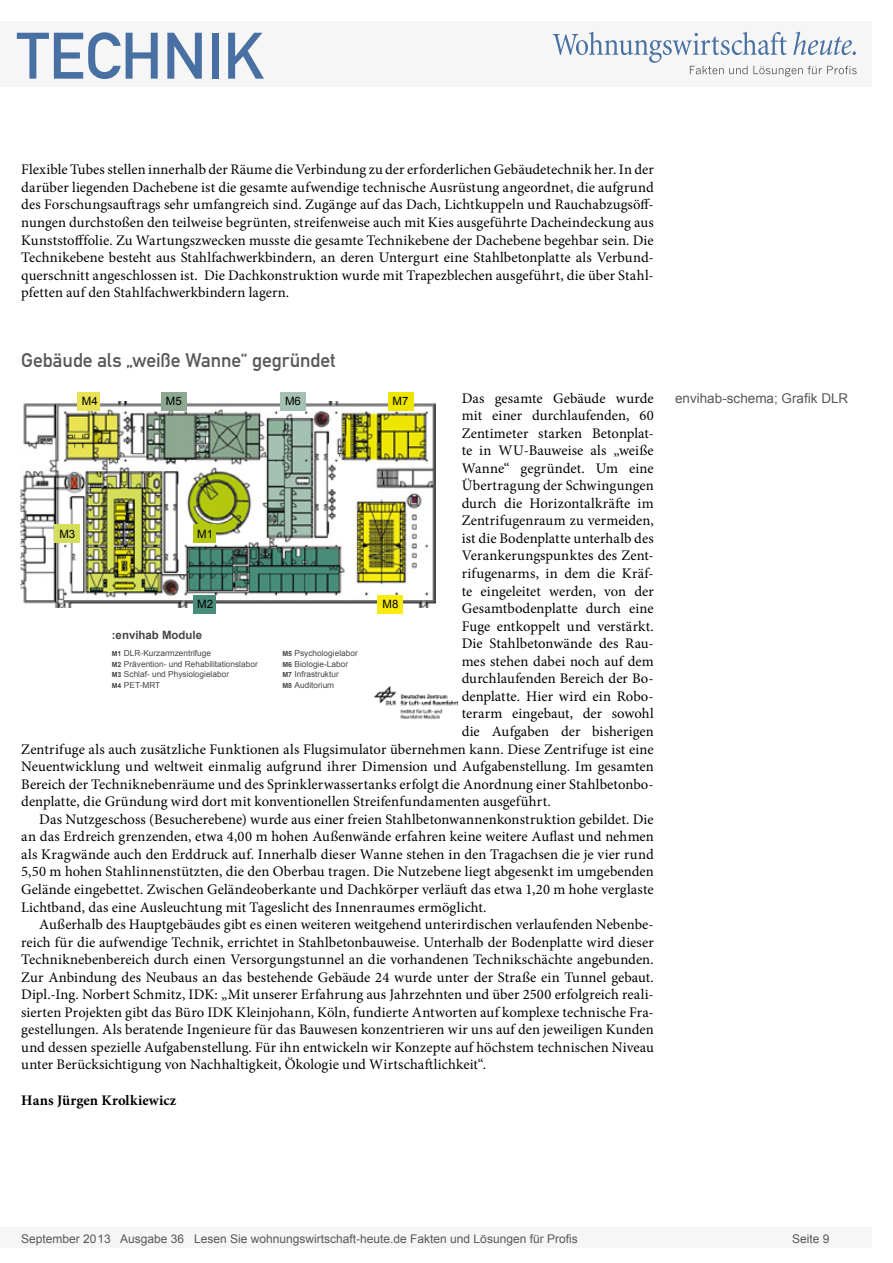
<style>
.page{position:relative;width:893px;height:1263px;background:#fff}
.page>*{position:absolute;margin:0;border:0;box-sizing:border-box;transform-origin:0 0}
.t1{font:64.5px "DIN Mittelschrift";color:#4970a3}
.Überschrift_Grau{font:19.5px "DIN Mittelschrift";letter-spacing:-.005em;color:#595959}
.Fließtext_erste_Zeil{font:14.7px/17.5px "Minion Pro";letter-spacing:.005em;color:#000;text-align:justify}
.Fliesstext{font:14.7px/17.5px "Minion Pro";letter-spacing:.005em;color:#000;text-align:justify}
.AUTOR{font:700 14.7px "Minion Pro";letter-spacing:.005em;color:#000}
.Bildunterschrift{font:13.5px "Arial";color:#595959}
.t2{font:12px "Arial";color:#595959}
.t3{font:11.4px "Arial";color:#000}
.t4{font:700 11.4px "Arial";color:#454545}
.t5{font:8.25px "Arial";color:#454545}
.s1{font-weight:700;font-size:7.05px}
</style>
<div class="page">
<div style="left:0;top:1227px;width:872px;height:20px;background:#f6f6f6"></div>
<div style="left:0;top:21px;width:872px;height:66px;background:#f6f6f6"></div>
<svg style="left:553px;top:32px;width:304px;height:45px"></svg>
<img style="left:21px;top:401px;width:414px;height:206px">
<div style="left:193px;top:524px;width:22px;height:18px;background:#b3c90f"></div>
<div style="left:193px;top:595px;width:22px;height:18px;background:#488d7a"></div>
<div style="left:55px;top:524px;width:25px;height:18px;background:#d4de59"></div>
<div style="left:77px;top:392px;width:23px;height:18px;background:#e9e354"></div>
<div style="left:388px;top:392px;width:25px;height:18px;background:#eee600"></div>
<div style="left:161px;top:392px;width:25px;height:18px;background:#8ca891"></div>
<div style="left:280px;top:392px;width:26px;height:18px;background:#a4c1b3"></div>
<div style="left:378px;top:595px;width:25px;height:18px;background:#f8eb0f"></div>
<img style="left:374px;top:686px;width:83px;height:33px">
<h1 class="t1" style="left:17px;top:18px;width:249px">TECHNIK</h1>
<p class="Fließtext_erste_Zeil" style="left:21px;top:161px;width:634px">Flexible Tubes stellen innerhalb der Räume die Verbindung zu der erforderlichen Gebäudetechnik her. In der darüber liegenden Dachebene ist die gesamte aufwendige technische Ausrüstung angeordnet, die aufgrund des Forschungsauftrags sehr umfangreich sind. Zugänge auf das Dach, Lichtkuppeln und Rauchabzugsöff&shy;nungen durchstoßen den teilweise begrünten, streifenweise auch mit Kies ausgeführte Dacheindeckung aus Kunststofffolie. Zu Wartungszwecken musste die gesamte Technikebene der Dachebene begehbar sein. Die Technikebene besteht aus Stahlfachwerkbindern, an deren Untergurt eine Stahlbetonplatte als Verbund&shy;querschnitt angeschlossen ist. Die Dachkonstruktion wurde mit Trapezblechen ausgeführt, die über Stahl&shy;pfetten auf den Stahlfachwerkbindern lagern.</p>
<p class="Überschrift_Grau" style="left:21px;top:349px;width:316px">Gebäude als „weiße Wanne“ gegründet</p>
<p class="Fließtext_erste_Zeil" style="left:462px;top:389px;width:194px">Das gesamte Gebäude wurde</p>
<p class="Fließtext_erste_Zeil" style="left:462px;top:407px;width:194px">mit einer durchlaufenden, 60</p>
<p class="Fließtext_erste_Zeil" style="left:462px;top:424px;width:194px">Zentimeter starken Betonplat-</p>
<p class="Fließtext_erste_Zeil" style="left:462px;top:442px;width:194px">te in WU-Bauweise als „weiße</p>
<p class="Fließtext_erste_Zeil" style="left:462px;top:459px;width:194px">Wanne“ gegründet. Um eine</p>
<p class="Fließtext_erste_Zeil" style="left:462px;top:477px;width:194px">Übertragung der Schwingungen</p>
<p class="Fließtext_erste_Zeil" style="left:462px;top:494px;width:194px">durch die Horizontalkräfte im</p>
<p class="Fließtext_erste_Zeil" style="left:462px;top:512px;width:194px">Zentrifugenraum zu vermeiden,</p>
<p class="Fließtext_erste_Zeil" style="left:462px;top:529px;width:194px">ist die Bodenplatte unterhalb des</p>
<p class="Fließtext_erste_Zeil" style="left:462px;top:547px;width:194px">Verankerungspunktes des Zent-</p>
<p class="Fließtext_erste_Zeil" style="left:462px;top:565px;width:194px">rifugenarms, in dem die Kräf-</p>
<p class="Fließtext_erste_Zeil" style="left:462px;top:582px;width:194px">te eingeleitet werden, von der</p>
<p class="Fließtext_erste_Zeil" style="left:462px;top:600px;width:194px">Gesamtbodenplatte durch eine</p>
<p class="Fließtext_erste_Zeil" style="left:462px;top:617px;width:194px">Fuge entkoppelt und verstärkt.</p>
<p class="Fließtext_erste_Zeil" style="left:462px;top:635px;width:194px">Die Stahlbetonwände des Rau-</p>
<p class="Fließtext_erste_Zeil" style="left:462px;top:652px;width:194px">mes stehen dabei noch auf dem</p>
<p class="Fließtext_erste_Zeil" style="left:462px;top:670px;width:194px">durchlaufenden Bereich der Bo-</p>
<p class="Fließtext_erste_Zeil" style="left:462px;top:687px;width:194px">denplatte. Hier wird ein Robo-</p>
<p class="Fließtext_erste_Zeil" style="left:462px;top:705px;width:194px">terarm eingebaut, der sowohl</p>
<p class="Fließtext_erste_Zeil" style="left:462px;top:723px;width:194px">die Aufgaben der bisherigen</p>
<p class="Fließtext_erste_Zeil" style="left:21px;top:740px;width:634px">Zentrifuge als auch zusätzliche Funktionen als Flugsimulator übernehmen kann. Diese Zentrifuge ist eine</p>
<p class="Fließtext_erste_Zeil" style="left:21px;top:758px;width:634px">Neuentwicklung und weltweit einmalig aufgrund ihrer Dimension und Aufgabenstellung. Im gesamten</p>
<p class="Fließtext_erste_Zeil" style="left:21px;top:775px;width:634px">Bereich der Techniknebenräume und des Sprinklerwassertanks erfolgt die Anordnung einer Stahlbetonbo-</p>
<p class="Fließtext_erste_Zeil" style="left:21px;top:793px;width:531px">denplatte, die Gründung wird dort mit konventionellen Streifenfundamenten ausgeführt.</p>
<p class="Fliesstext" style="left:21px;top:810px;width:634px;text-indent:18px">Das Nutzgeschoss (Besucherebene) wurde aus einer freien Stahlbetonwannenkonstruktion gebildet. Die an das Erdreich grenzenden, etwa 4,00 m hohen Außenwände erfahren keine weitere Auflast und nehmen als Kragwände auch den Erddruck auf. Innerhalb dieser Wanne stehen in den Tragachsen die je vier rund 5,50 m hohen Stahlinnenstützten, die den Oberbau tragen. Die Nutzebene liegt abgesenkt im umgebenden Gelände eingebettet. Zwischen Geländeoberkante und Dachkörper verläuft das etwa 1,20 m hohe verglaste Lichtband, das eine Ausleuchtung mit Tageslicht des Innenraumes ermöglicht.</p>
<p class="Fliesstext" style="left:21px;top:916px;width:634px;text-indent:18px">Außerhalb des Hauptgebäudes gibt es einen weiteren weitgehend unterirdischen verlaufenden Nebenbe&shy;reich für die aufwendige Technik, errichtet in Stahlbetonbauweise. Unterhalb der Bodenplatte wird dieser Techniknebenbereich durch einen Versorgungstunnel an die vorhandenen Technikschächte angebunden.<br>Zur Anbindung des Neubaus an das bestehende Gebäude 24 wurde unter der Straße ein Tunnel gebaut.<br>Dipl.-Ing. Norbert Schmitz, IDK: „Mit unserer Erfahrung aus Jahrzehnten und über 2500 erfolgreich reali&shy;sierten Projekten gibt das Büro IDK Kleinjohann, Köln, fundierte Antworten auf komplexe technische Fra&shy;gestellungen. Als beratende Ingenieure für das Bauwesen konzentrieren wir uns auf den jeweiligen Kunden und dessen spezielle Aufgabenstellung. Für ihn entwickeln wir Konzepte auf höchstem technischen Niveau unter Berücksichtigung von Nachhaltigkeit, Ökologie und Wirtschaftlichkeit“.</p>
<p class="AUTOR" style="left:21px;top:1089px;width:157px">Hans Jürgen Krolkiewicz</p>
<p class="t3" style="left:82px;top:394px;width:17px">M4</p>
<p class="t3" style="left:166px;top:394px;width:17px">M5</p>
<p class="t3" style="left:285px;top:394px;width:17px">M6</p>
<p class="t3" style="left:393px;top:394px;width:17px">M7</p>
<p class="t3" style="left:59px;top:526px;width:17px">M3</p>
<p class="t3" style="left:197px;top:526px;width:17px">M1</p>
<p class="t3" style="left:197px;top:597px;width:17px">M2</p>
<p class="t3" style="left:382px;top:597px;width:17px">M8</p>
<p class="t4" style="left:112px;top:627px;width:92px">:envihab Module</p>
<p class="t5" style="left:112px;top:648px;width:101px"><span class="s1">M1</span> DLR-Kurzarmzentrifuge</p>
<p class="t5" style="left:282px;top:648px;width:77px"><span class="s1">M5</span> Psychologielabor</p>
<p class="t5" style="left:112px;top:658px;width:147px"><span class="s1">M2</span> Prävention- und Rehabilitationslabor</p>
<p class="t5" style="left:282px;top:658px;width:67px"><span class="s1">M6</span> Biologie-Labor</p>
<p class="t5" style="left:112px;top:669px;width:119px"><span class="s1">M3</span> Schlaf- und Physiologielabor</p>
<p class="t5" style="left:282px;top:669px;width:58px"><span class="s1">M7</span> Infrastruktur</p>
<p class="t5" style="left:112px;top:680px;width:50px"><span class="s1">M4</span> PET-MRT</p>
<p class="t5" style="left:282px;top:680px;width:53px"><span class="s1">M8</span> Auditorium</p>
<p class="Bildunterschrift" style="left:675px;top:389px;width:175px">envihab-schema; Grafik DLR</p>
<p class="t2" style="left:21px;top:1230px;width:558px">September 2013 Ausgabe 36 Lesen Sie wohnungswirtschaft-heute.de Fakten und Lösungen für Profis</p>
<p class="t2" style="left:792px;top:1231px;width:39px">Seite 9</p>
</div>
